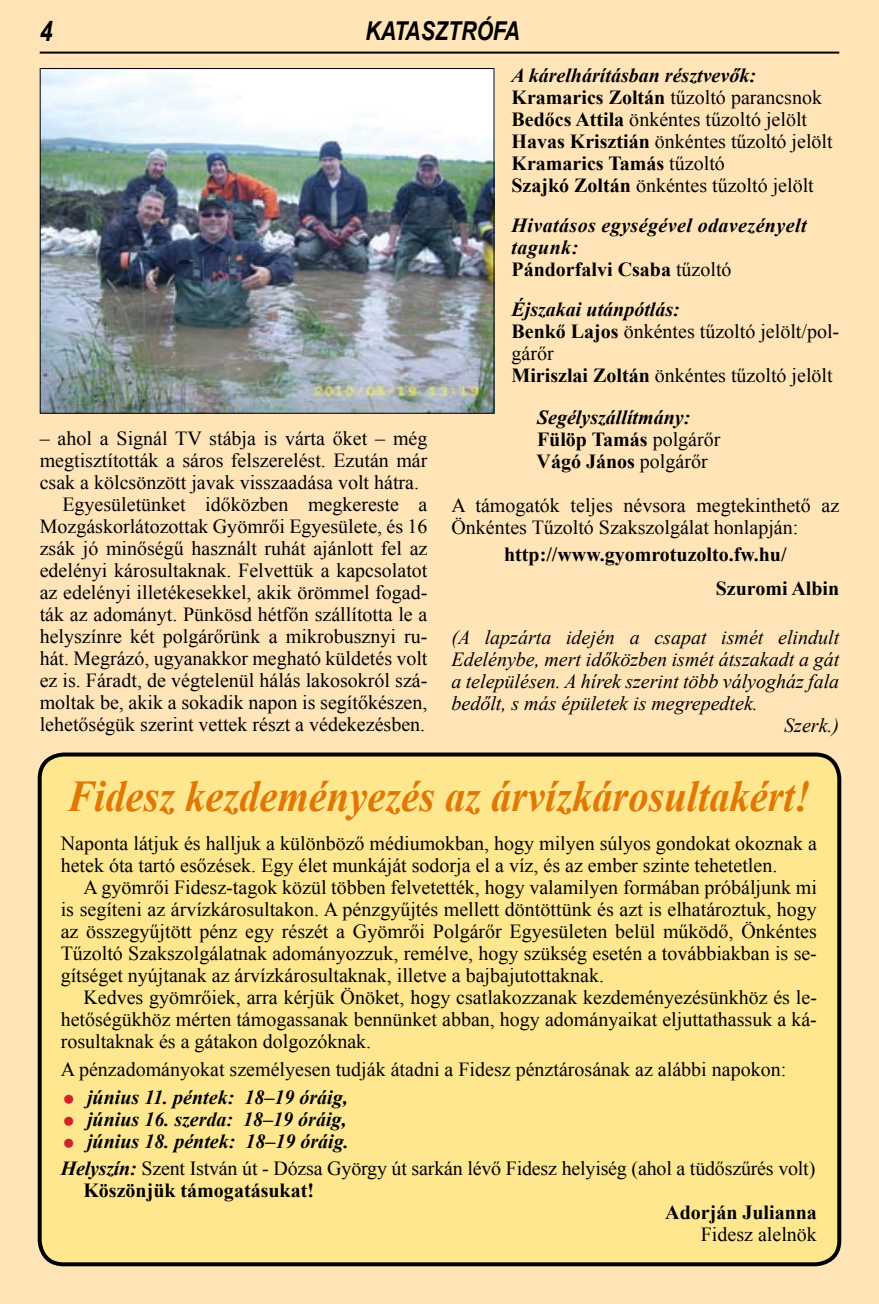
<style>
.page{position:relative;width:879px;height:1304px;background:#ffe4b8}
.page>*{position:absolute;margin:0;border:0;box-sizing:border-box;transform-origin:0 0}
.t1{font:italic 700 44px "Times New Roman";color:#e17705;scale:.92 1}
.t2{font:italic 700 28px "Arial Narrow";color:#000}
.t3{font:italic 700 26px "Arial Narrow";color:#000}
.t4{font:20px/22px "Times New Roman";color:#000}
.t5{font:italic 20px "Times New Roman";color:#000}
.t6{font:700 20px/22px "Times New Roman";color:#000}
.t7{font:italic 700 20px/22px "Times New Roman";color:#000;text-align:justify}
.t8{font:italic 700 20px/22px "Times New Roman";letter-spacing:.02em;color:#000}
.s1{font-weight:700;font-style:italic}
.s2{font-weight:700}
.s3{font-style:normal}
.s4{font-weight:400;font-style:normal}
.s5{font-style:italic}
.s6{font-weight:400}
</style>
<div class="page">
<hr style="left:40px;top:52px;width:799px;height:2px;background:#000">
<img style="left:42px;top:70px;width:450px;height:342px">
<div style="left:40px;top:68px;width:454px;height:346px;border:1px solid #000"></div>
<div style="left:40px;top:754px;width:799px;height:510px;background:#fee78f;border-radius:24px"></div>
<div style="left:38px;top:752px;width:803px;height:514px;border:4px solid #000;border-radius:24px"></div>
<h2 class="t2" style="left:40px;top:14px;width:14px">4</h2>
<h3 class="t3" style="left:365px;top:15px;width:156px">KATASZTRÓFA</h3>
<p class="t4" style="left:40px;top:427px;width:389px">– ahol a Signál TV stábja is várta őket – még</p>
<p class="t4" style="left:40px;top:449px;width:389px">megtisztították a sáros felszerelést. Ezután már</p>
<p class="t4" style="left:40px;top:471px;width:381px">csak a kölcsönzött javak visszaadása volt hátra.</p>
<p class="t4" style="left:62px;top:493px;width:367px">Egyesületünket időközben megkereste a</p>
<p class="t4" style="left:40px;top:515px;width:389px">Mozgáskorlátozottak Gyömrői Egyesülete, és 16</p>
<p class="t4" style="left:40px;top:537px;width:389px">zsák jó minőségű használt ruhát ajánlott fel az</p>
<p class="t4" style="left:40px;top:559px;width:389px">edelényi károsultaknak. Felvettük a kapcsolatot</p>
<p class="t4" style="left:40px;top:581px;width:389px">az edelényi illetékesekkel, akik örömmel fogad-</p>
<p class="t4" style="left:40px;top:603px;width:389px">ták az adományt. Pünkösd hétfőn szállította le a</p>
<p class="t4" style="left:40px;top:625px;width:389px">helyszínre két polgárőrünk a mikrobusznyi ru-</p>
<p class="t4" style="left:40px;top:647px;width:389px">hát. Megrázó, ugyanakkor megható küldetés volt</p>
<p class="t4" style="left:40px;top:669px;width:389px">ez is. Fáradt, de végtelenül hálás lakosokról szá-</p>
<p class="t4" style="left:40px;top:691px;width:389px">moltak be, akik a sokadik napon is segítőkészen,</p>
<p class="t4" style="left:40px;top:713px;width:387px">lehetőségük szerint vettek részt a védekezésben.</p>
<p class="t4" style="left:511px;top:64px;width:323px"><span class="s1">A kárelhárításban résztvevők:<br></span><span class="s2">Kramarics Zoltán</span> tűzoltó parancsnok <span class="s2">Bedőcs Attila</span> önkéntes tűzoltó jelölt <span class="s2">Havas Krisztián</span> önkéntes tűzoltó jelölt <span class="s2">Kramarics Tamás</span> tűzoltó<br><span class="s2">Szajkó Zoltán</span> önkéntes tűzoltó jelölt</p>
<p class="t8" style="left:511px;top:213px;width:296px">Hivatásos egységével odavezényelt tagunk:<br><span class="s3">Pándorfalvi Csaba</span> <span class="s4">tűzoltó</span></p>
<p class="t4" style="left:511px;top:298px;width:329px"><span class="s1">Éjszakai utánpótlás:<br></span><span class="s2">Benkő Lajos</span> önkéntes tűzoltó jelölt/pol&shy;gárőr<br><span class="s2">Miriszlai Zoltán</span> önkéntes tűzoltó jelölt</p>
<p class="t6" style="left:536px;top:405px;width:185px"><span class="s5">Segélyszállítmány:<br></span>Fülöp Tamás <span class="s6">polgárőr<br></span>Vágó János <span class="s6">polgárőr</span></p>
<p class="t4" style="left:451px;top:494px;width:389px">A támogatók teljes névsora megtekinthető az<br>Önkéntes Tűzoltó Szakszolgálat honlapján:</p>
<p class="t6" style="left:716px;top:537px;width:125px;line-height:33.4px;text-indent:-212px">http://www.gyomrotuzolto.fw.hu/<br>Szuromi Albin</p>
<p class="t5" style="left:451px;top:624px;width:389px">(A lapzárta idején a csapat ismét elindult</p>
<p class="t5" style="left:451px;top:646px;width:389px">Edelénybe, mert időközben ismét átszakadt a gát</p>
<p class="t5" style="left:451px;top:668px;width:389px">a településen. A hírek szerint több vályogház fala</p>
<p class="t5" style="left:451px;top:690px;width:308px">bedőlt, s más épületek is megrepedtek.</p>
<p class="t5" style="left:784px;top:712px;width:56px">Szerk.)</p>
<h1 class="t1" style="left:67px;top:766px;width:809px">Fidesz kezdeményezés az árvízkárosultakért!</h1>
<p class="t4" style="left:61px;top:832px;width:758px">Naponta látjuk és halljuk a különböző médiumokban, hogy milyen súlyos gondokat okoznak a hetek óta tartó esőzések. Egy élet munkáját sodorja el a víz, és az ember szinte tehetetlen.</p>
<p class="t4" style="left:61px;top:876px;width:758px;text-align:justify;text-indent:23px">A gyömrői Fidesz-tagok közül többen felvetették, hogy valamilyen formában próbáljunk mi is segíteni az árvízkárosultakon. A pénzgyűjtés mellett döntöttünk és azt is elhatároztuk, hogy az összegyűjtött pénz egy részét a Gyömrői Polgárőr Egyesületen belül működő, Önkéntes Tűzoltó Szakszolgálatnak adományozzuk, remélve, hogy szükség esetén a továbbiakban is se&shy;gítséget nyújtanak az árvízkárosultaknak, illetve a bajbajutottaknak.</p>
<p class="t4" style="left:61px;top:986px;width:758px;text-align:justify;text-indent:23px">Kedves gyömrőiek, arra kérjük Önöket, hogy csatlakozzanak kezdeményezésünkhöz és le&shy;hetőségükhöz mérten támogassanak bennünket abban, hogy adományaikat eljuttathassuk a ká&shy;rosultaknak és a gátakon dolgozóknak.</p>
<p class="t4" style="left:61px;top:1058px;width:727px">A pénzadományokat személyesen tudják átadni a Fidesz pénztárosának az alábbi napokon:</p>
<p class="t7" style="left:87px;top:1085px;width:263px">június 11. péntek: 18–19 óráig, június 16. szerda: 18–19 óráig, június 18. péntek: 18–19 óráig.</p>
<p class="t4" style="left:61px;top:1157px;width:756px"><span class="s1">Helyszín:</span> Szent István út - Dózsa György út sarkán lévő Fidesz helyiség (ahol a tüdőszűrés volt)</p>
<p class="t6" style="left:83px;top:1179px;width:232px">Köszönjük támogatásukat!</p>
<p class="t6" style="left:665px;top:1201px;width:153px">Adorján Julianna</p>
<p class="t4" style="left:701px;top:1223px;width:118px">Fidesz alelnök</p>
</div>
